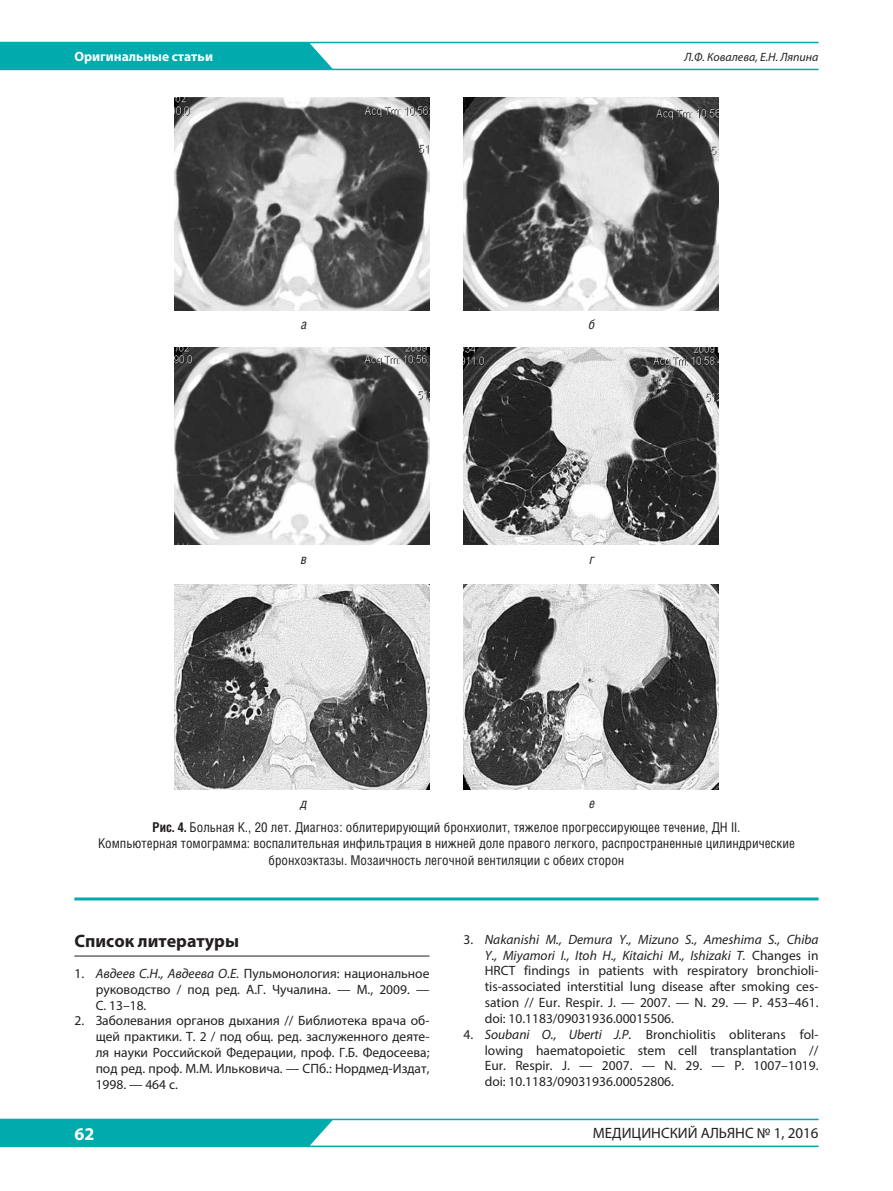
<style>
.page{position:relative;width:893px;height:1191px;background:#fff}
.page>*{position:absolute;margin:0;border:0;box-sizing:border-box;transform-origin:0 0}
.t1{font:700 18px "Myriad Pro";color:#231f20}
.t2{font:700 18px "Myriad Pro";color:#fff}
.t3{font:15px "Myriad Pro";color:#231f20}
.t4{font:13.5px/15.8px "Myriad Pro";color:#231f20;text-align:justify}
.t5{font:13.5px/16.2px "Helios Cond";color:#231f20;text-align:center}
.t6{font:700 13.5px "Myriad Pro";color:#fff}
.t7{font:italic 13.5px "Helios Cond";color:#231f20}
.t8{font:italic 12px "Myriad Pro";color:#231f20}
.s1{font-weight:700}
.s2{font-style:italic}
</style>
<div class="page">
<div style="left:0;top:1120px;width:334px;height:25px;background:#00aaad"></div>
<hr style="left:0;top:1145px;width:819px;height:2px;background:#00aaad">
<hr style="left:0;top:1118px;width:819px;height:2px;background:#00aaad">
<svg style="left:0;top:43px;width:334px;height:26px;background:#09adb0"></svg>
<hr style="left:0;top:42px;width:819px;height:1px;background:#00aaad">
<hr style="left:0;top:69px;width:819px;height:1px;background:#00aaad">
<hr style="left:74px;top:955px;width:355px;height:1px;background:#231f20">
<img style="left:174px;top:98px;width:255px;height:212px">
<img style="left:463px;top:98px;width:256px;height:212px">
<img style="left:174px;top:347px;width:255px;height:197px">
<img style="left:463px;top:347px;width:256px;height:197px">
<img style="left:174px;top:585px;width:255px;height:204px">
<img style="left:463px;top:585px;width:256px;height:204px">
<hr style="left:74px;top:897px;width:745px;height:3px;background:#00aaad">
<p class="t6" style="left:74px;top:48px;width:140px">Оригинальные статьи</p>
<p class="t8" style="left:685px;top:49px;width:135px">Л.Ф. Ковалева, Е.Н. Ляпина</p>
<p class="t7" style="left:301px;top:316px;width:7px">а</p>
<p class="t7" style="left:589px;top:316px;width:8px">б</p>
<p class="t7" style="left:301px;top:551px;width:8px">в</p>
<p class="t7" style="left:589px;top:551px;width:6px">г</p>
<p class="t7" style="left:301px;top:795px;width:8px">д</p>
<p class="t7" style="left:589px;top:795px;width:7px">е</p>
<p class="t5" style="left:98px;top:819px;width:698px"><span class="s1">Рис. 4.</span> Больная К., 20 лет. Диагноз: облитерирующий бронхиолит, тяжелое прогрессирующее течение, ДН II.<br>Компьютерная томограмма: воспалительная инфильтрация в нижней доле правого легкого, распространенные цилиндрические бронхоэктазы. Мозаичность легочной вентиляции с обеих сторон</p>
<h1 class="t1" style="left:74px;top:929px;width:166px">Список литературы</h1>
<p class="t4" style="left:96px;top:965px;width:335px;text-indent:-21px">1. <span class="s2">Авдеев С.Н., Авдеева О.Е.</span> Пульмонология: национальное руководство / под ред. А.Г. Чучалина. — М., 2009. — С. 13–18.</p>
<p class="t4" style="left:96px;top:1012px;width:335px;text-indent:-21px">2. Заболевания органов дыхания // Библиотека врача об&shy;щей практики. Т. 2 / под общ. ред. заслуженного деяте&shy;ля науки Российской Федерации, проф. Г.Б. Федосеева; под ред. проф. М.М. Ильковича. — СПб.: Нордмед-Издат, 1998. — 464 с.</p>
<p class="t4" style="left:485px;top:931px;width:335px;text-indent:-21px">3. <span class="s2">Nakanishi M., Demura Y., Mizuno S., Ameshima S., Chiba Y., Miyamori I., Itoh H., Kitaichi M., Ishizaki T.</span> Changes in HRCT findings in patients with respiratory bronchioli&shy;tis-associated interstitial lung disease after smoking ces&shy;sation // Eur. Respir. J. — 2007. — N. 29. — Р. 453–461. doi: 10.1183/09031936.00015506.</p>
<p class="t4" style="left:485px;top:1026px;width:335px;text-indent:-21px">4. <span class="s2">Soubani O., Uberti J.P.</span> Bronchiolitis obliterans fol&shy;lowing haematopoietic stem cell transplantation // Eur. Respir. J. — 2007. — N. 29. — Р. 1007–1019. doi: 10.1183/09031936.00052806.</p>
<h1 class="t2" style="left:74px;top:1122px;width:21px">62</h1>
<p class="t3" style="left:593px;top:1124px;width:227px">МЕДИЦИНСКИЙ АЛЬЯНС № 1, 2016</p>
</div>
